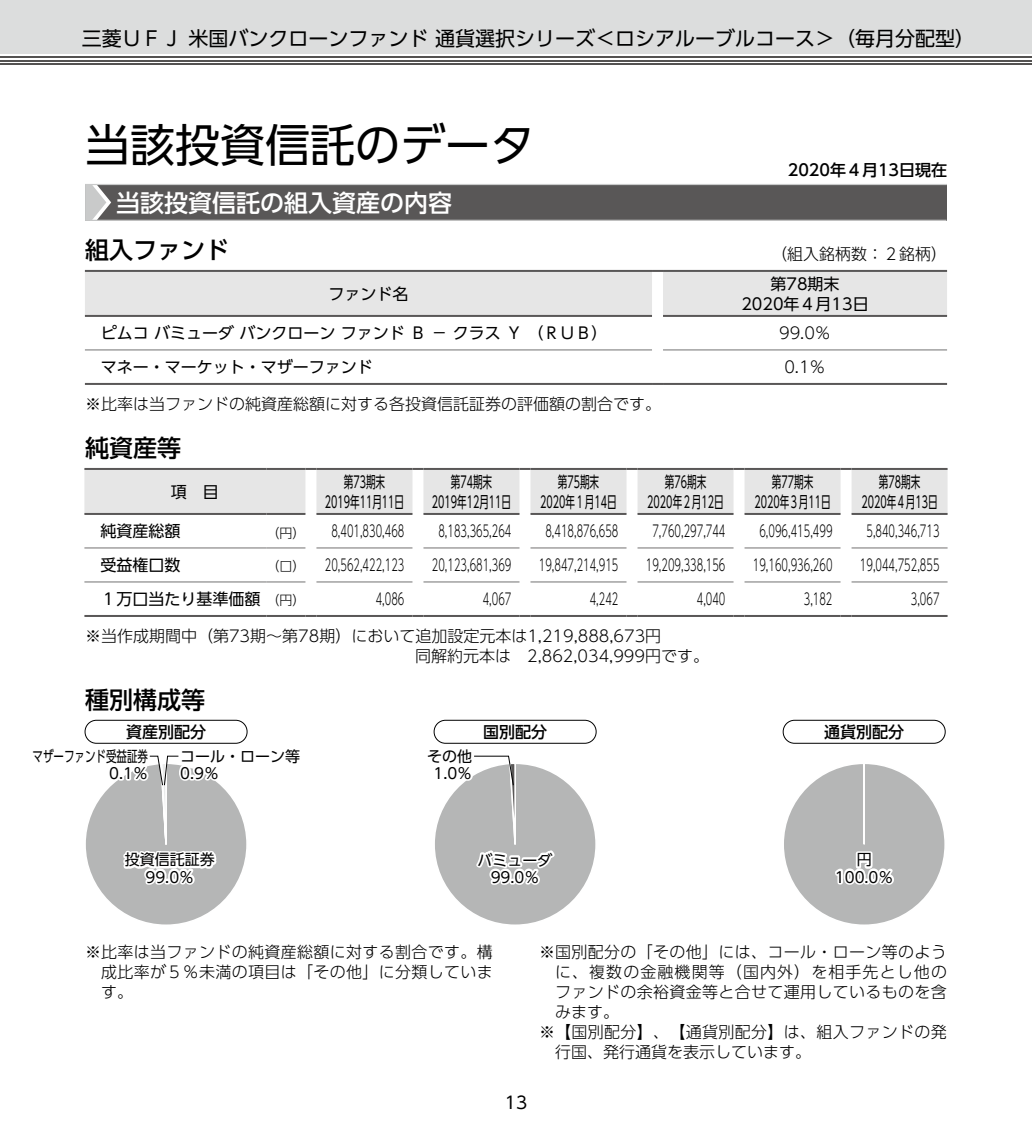
<style>
.page{position:relative;width:1032px;height:1134px;background:#fff}
.page>*{position:absolute;margin:0;border:0;box-sizing:border-box;transform-origin:0 0}
.t1{font:45px "UD Shin Go Pro";color:#000}
.t2{font:500 24px "UD Shin Go Pro";color:#000}
.t3{font:500 24px "UD Shin Go Pro";color:#fff}
.t4{font:20px "UD Shin Go Pro";color:#000}
.t5{font:17px "UD Shin Go Pro";color:#000}
.t6{font:300 16px "UD Shin Go Pro";color:#000;scale:.62 1}
.t7{font:300 16px/20px "UD Shin Go Pro";color:#000}
.t8{font:16px/20px "UD Shin Go Pro";color:#000;text-align:center}
.t9{font:16px/20px "UD Shin Go Pro";color:#000;text-align:center;scale:.6 1}
.t10{font:300 16px "UD Shin Go Pro";letter-spacing:.02em;color:#000}
.t11{font:500 16px "UD Shin Go Pro";color:#000}
.t12{font:300 16px "UD Shin Go Pro";letter-spacing:.07em;color:#000}
.t13{font:15px/17px "UD Shin Go Pro";color:#000;text-align:center}
.t14{font:15px/17px "UD Shin Go Pro";color:#000;text-align:right;scale:.7 1}
.t15{font:300 13px "UD Shin Go Pro";color:#000}
.s1{font-size:13px}
.s2{font-weight:300;font-size:13px}
</style>
<div class="page">
<div style="left:0;top:0;width:1032px;height:54px;background:#dcdddd"></div>
<hr style="left:0;top:63px;width:1032px;height:2px;background:#545251">
<hr style="left:0;top:60px;width:1032px;height:1px;background:#545251">
<hr style="left:0;top:56px;width:1032px;height:2px;background:#545251">
<div style="left:85px;top:184px;width:862px;height:36px;background:#595757"></div>
<hr style="left:85px;top:220px;width:861px;height:1px;background:#c9caca">
<hr style="left:85px;top:184px;width:862px;height:1px;background:#c9caca">
<svg style="left:85px;top:185px;width:26px;height:35px"></svg>
<div style="left:85px;top:270px;width:862px;height:45px;background:#e6e6e6"></div>
<hr style="left:663px;top:270px;width:284px;height:2px;background:#595757">
<hr style="left:85px;top:315px;width:567px;height:2px;background:#595757">
<hr style="left:85px;top:383px;width:567px;height:2px;background:#595757">
<svg style="left:652px;top:383px;width:11px;height:2px"></svg>
<hr style="left:663px;top:383px;width:284px;height:2px;background:#595757">
<hr style="left:663px;top:315px;width:284px;height:2px;background:#595757">
<hr style="left:85px;top:350px;width:567px;height:1px;background:#727171">
<hr style="left:663px;top:350px;width:284px;height:1px;background:#727171">
<svg style="left:84px;top:468px;width:863px;height:46px;background:#e2e2e2"></svg>
<hr style="left:851px;top:468px;width:96px;height:2px;background:#595757">
<hr style="left:84px;top:513px;width:182px;height:2px;background:#595757">
<hr style="left:266px;top:513px;width:39px;height:2px;background:#595757">
<hr style="left:84px;top:615px;width:182px;height:2px;background:#595757">
<hr style="left:266px;top:615px;width:39px;height:2px;background:#595757">
<svg style="left:305px;top:615px;width:11px;height:2px"></svg>
<hr style="left:316px;top:615px;width:96px;height:2px;background:#595757">
<svg style="left:412px;top:615px;width:11px;height:2px"></svg>
<hr style="left:423px;top:615px;width:96px;height:2px;background:#595757">
<svg style="left:519px;top:615px;width:11px;height:2px"></svg>
<hr style="left:530px;top:615px;width:96px;height:2px;background:#595757">
<svg style="left:626px;top:615px;width:11px;height:2px"></svg>
<hr style="left:637px;top:615px;width:96px;height:2px;background:#595757">
<svg style="left:733px;top:615px;width:11px;height:2px"></svg>
<hr style="left:744px;top:615px;width:96px;height:2px;background:#595757">
<svg style="left:840px;top:615px;width:11px;height:2px"></svg>
<hr style="left:851px;top:615px;width:96px;height:2px;background:#595757">
<hr style="left:316px;top:513px;width:96px;height:2px;background:#595757">
<hr style="left:423px;top:513px;width:96px;height:2px;background:#595757">
<hr style="left:530px;top:513px;width:96px;height:2px;background:#595757">
<hr style="left:637px;top:513px;width:96px;height:2px;background:#595757">
<hr style="left:744px;top:513px;width:96px;height:2px;background:#595757">
<hr style="left:851px;top:513px;width:96px;height:2px;background:#595757">
<hr style="left:84px;top:548px;width:182px;height:1px;background:#727171">
<hr style="left:266px;top:548px;width:39px;height:1px;background:#727171">
<hr style="left:316px;top:548px;width:96px;height:1px;background:#727171">
<hr style="left:423px;top:548px;width:96px;height:1px;background:#727171">
<hr style="left:530px;top:548px;width:96px;height:1px;background:#727171">
<hr style="left:637px;top:548px;width:96px;height:1px;background:#727171">
<hr style="left:744px;top:548px;width:96px;height:1px;background:#727171">
<hr style="left:851px;top:548px;width:96px;height:1px;background:#727171">
<hr style="left:84px;top:582px;width:182px;height:1px;background:#727171">
<hr style="left:266px;top:582px;width:39px;height:1px;background:#727171">
<hr style="left:316px;top:582px;width:96px;height:1px;background:#727171">
<hr style="left:423px;top:582px;width:96px;height:1px;background:#727171">
<hr style="left:530px;top:582px;width:96px;height:1px;background:#727171">
<hr style="left:637px;top:582px;width:96px;height:1px;background:#727171">
<hr style="left:744px;top:582px;width:96px;height:1px;background:#727171">
<hr style="left:851px;top:582px;width:96px;height:1px;background:#727171">
<div style="left:85px;top:763px;width:162px;height:162px;background:#b5b6b6;border-radius:80px"></div>
<div style="left:229px;top:752px;width:7px;height:7px;border:4px solid #fff;border-radius:50%"></div>
<svg style="left:85px;top:743px;width:144px;height:182px"></svg>
<div style="left:85px;top:720px;width:162px;height:23px;border:1px solid #000;border-radius:11px"></div>
<div style="left:434px;top:763px;width:162px;height:162px;background:#b5b6b6;border-radius:80px"></div>
<svg style="left:434px;top:741px;width:124px;height:155px"></svg>
<div style="left:434px;top:720px;width:162px;height:23px;border:1px solid #000;border-radius:11px"></div>
<div style="left:783px;top:763px;width:162px;height:162px;background:#b5b6b6;border-radius:81px"></div>
<svg style="left:835px;top:851px;width:59px;height:34px"></svg>
<div style="left:783px;top:720px;width:162px;height:23px;border:1px solid #000;border-radius:11px"></div>
<p class="t4" style="left:82px;top:22px;width:895px">三菱ＵＦＪ 米国バンクローンファンド 通貨選択シリーズ＜ロシアルーブルコース＞（毎月分配型）</p>
<h1 class="t1" style="left:85px;top:108px;width:451px">当該投資信託のデータ</h1>
<p class="t11" style="left:788px;top:157px;width:161px">2020年４月13日現在</p>
<h2 class="t3" style="left:116px;top:183px;width:337px">当該投資信託の組入資産の内容</h2>
<h2 class="t2" style="left:85px;top:230px;width:145px">組入ファンド</h2>
<p class="t7" style="left:771px;top:243px;width:177px">（組入銘柄数：２銘柄）</p>
<p class="t8" style="left:328px;top:283px;width:81px">ファンド名</p>
<p class="t8" style="left:741px;top:273px;width:129px">第78期末<br>2020年４月13日</p>
<p class="t8" style="left:101px;top:323px;width:508px">ピムコ バミューダ バンクローン ファンド Ｂ － クラス Ｙ （ＲＵＢ）</p>
<p class="t7" style="left:779px;top:323px;width:53px">99.0％</p>
<p class="t8" style="left:101px;top:356px;width:273px">マネー・マーケット・マザーファンド</p>
<p class="t7" style="left:784px;top:356px;width:43px">0.1％</p>
<p class="t7" style="left:85px;top:393px;width:578px">※比率は当ファンドの純資産総額に対する各投資信託証券の評価額の割合です。</p>
<h2 class="t2" style="left:85px;top:428px;width:97px">純資産等</h2>
<p class="t8" style="left:171px;top:481px;width:50px">項　目</p>
<p class="t9" style="left:325px;top:471px;width:134px">第73期末<br>2019年11月11日</p>
<p class="t9" style="left:432px;top:471px;width:134px">第74期末<br>2019年12月11日</p>
<p class="t9" style="left:540px;top:471px;width:129px">第75期末<br>2020年１月14日</p>
<p class="t9" style="left:647px;top:471px;width:129px">第76期末<br>2020年２月12日</p>
<p class="t9" style="left:754px;top:471px;width:129px">第77期末<br>2020年３月11日</p>
<p class="t9" style="left:861px;top:471px;width:129px">第78期末<br>2020年４月13日</p>
<p class="t8" style="left:100px;top:521px;width:81px">純資産総額</p>
<p class="t15" style="left:266px;top:522px;width:40px">（円）</p>
<p class="t6" style="left:331px;top:518px;width:119px">8,401,830,468</p>
<p class="t6" style="left:438px;top:518px;width:119px">8,183,365,264</p>
<p class="t6" style="left:545px;top:518px;width:119px">8,418,876,658</p>
<p class="t6" style="left:652px;top:518px;width:119px">7,760,297,744</p>
<p class="t6" style="left:759px;top:518px;width:119px">6,096,415,499</p>
<p class="t6" style="left:866px;top:518px;width:119px">5,840,346,713</p>
<p class="t8" style="left:100px;top:554px;width:81px">受益権口数</p>
<p class="t6" style="left:266px;top:552px;width:224px"><span class="s1">（口）</span> 20,562,422,123</p>
<p class="t6" style="left:432px;top:552px;width:130px">20,123,681,369</p>
<p class="t6" style="left:539px;top:552px;width:130px">19,847,214,915</p>
<p class="t6" style="left:646px;top:552px;width:130px">19,209,338,156</p>
<p class="t6" style="left:753px;top:552px;width:130px">19,160,936,260</p>
<p class="t6" style="left:860px;top:552px;width:130px">19,044,752,855</p>
<p class="t8" style="left:100px;top:588px;width:207px">１万口当たり基準価額<span class="s2">（円）</span></p>
<p class="t6" style="left:376px;top:586px;width:48px">4,086</p>
<p class="t6" style="left:483px;top:586px;width:48px">4,067</p>
<p class="t6" style="left:590px;top:586px;width:48px">4,242</p>
<p class="t6" style="left:697px;top:586px;width:48px">4,040</p>
<p class="t6" style="left:804px;top:586px;width:48px">3,182</p>
<p class="t6" style="left:911px;top:586px;width:48px">3,067</p>
<p class="t7" style="left:415px;top:625px;width:295px;text-indent:-330px">※当作成期間中（第73期～第78期）において追加設定元本は1,219,888,673円<br>同解約元本は　2,862,034,999円です。</p>
<h2 class="t2" style="left:85px;top:680px;width:121px">種別構成等</h2>
<p class="t11" style="left:126px;top:719px;width:81px">資産別配分</p>
<p class="t11" style="left:483px;top:719px;width:65px">国別配分</p>
<p class="t11" style="left:824px;top:719px;width:81px">通貨別配分</p>
<p class="t14" style="left:33px;top:747px;width:167px">マザーファンド受益証券<br>0.1％</p>
<p class="t13" style="left:180px;top:747px;width:121px;text-align:left">コール・ローン等<br>0.9％</p>
<p class="t13" style="left:427px;top:747px;width:46px">その他<br>1.0％</p>
<p class="t13" style="left:125px;top:851px;width:91px">投資信託証券<br>99.0％</p>
<p class="t13" style="left:477px;top:851px;width:76px">バミューダ<br>99.0％</p>
<p class="t13" style="left:835px;top:851px;width:60px">円<br>100.0％</p>
<p class="t7" style="left:101px;top:941px;width:393px;text-align:justify;text-indent:-16px">※比率は当ファンドの純資産総額に対する割合です。構成比率が５％未満の項目は「その他」に分類しています。</p>
<p class="t10" style="left:539px;top:939px;width:409px">※国別配分の「その他」には、コール・ローン等のよう</p>
<p class="t12" style="left:555px;top:959px;width:393px">に、複数の金融機関等（国内外）を相手先とし他の</p>
<p class="t10" style="left:555px;top:979px;width:393px">ファンドの余裕資金等と合せて運用しているものを含</p>
<p class="t7" style="left:555px;top:1001px;width:65px">みます。</p>
<p class="t10" style="left:539px;top:1019px;width:409px">※【国別配分】、【通貨別配分】は、組入ファンドの発</p>
<p class="t7" style="left:555px;top:1041px;width:257px">行国、発行通貨を表示しています。</p>
<p class="t5" style="left:505px;top:1089px;width:24px">13</p>
</div>
